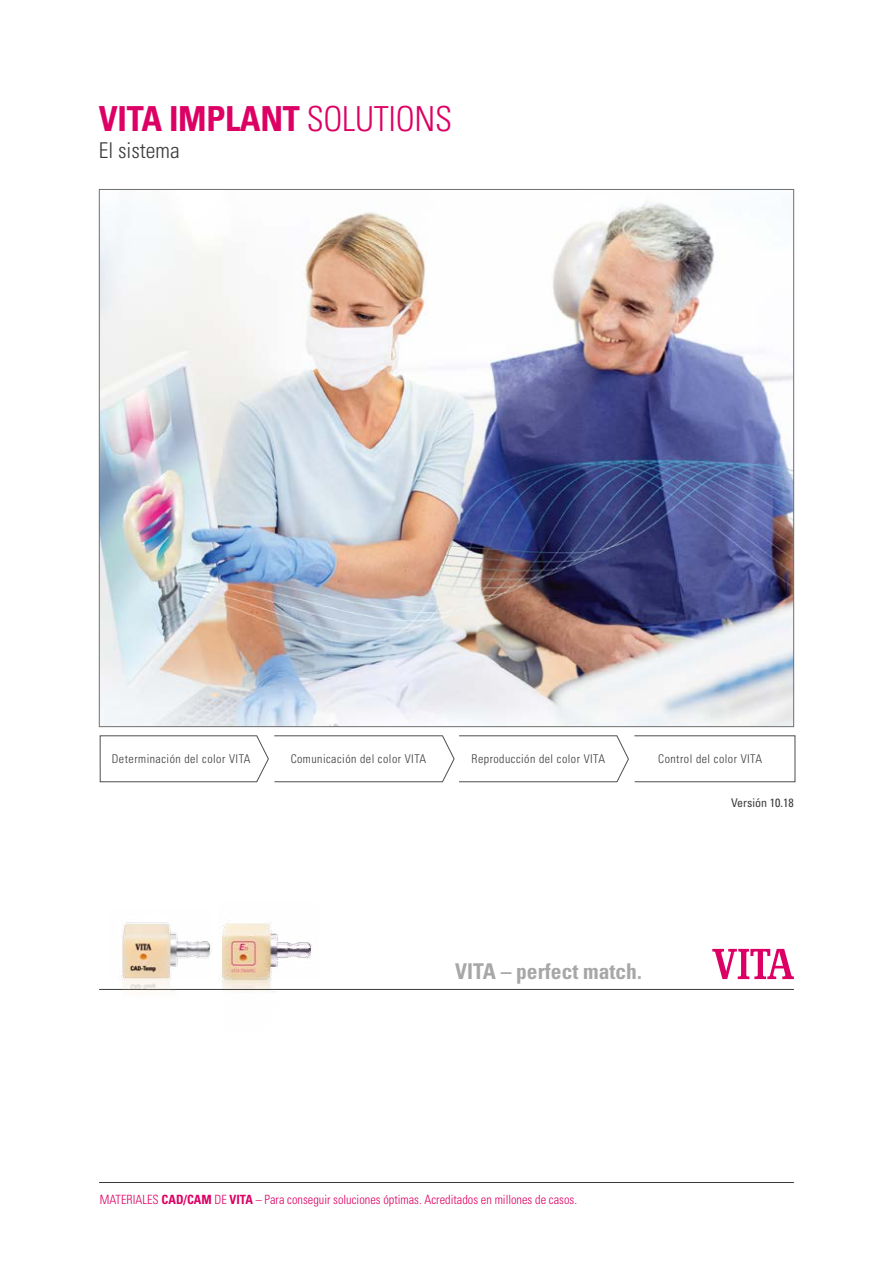
<style>
.page{position:relative;width:893px;height:1263px;background:#fff}
.page>*{position:absolute;margin:0;border:0;box-sizing:border-box;transform-origin:0 0}
.t1{font:700 condensed 34.5px "Univers LT Std";letter-spacing:-.01em;color:#dd0064}
.t2{font:700 condensed 21.75px "Univers LT Std";color:#a7a7a8}
.t3{font:300 condensed 21.75px "Univers LT Std";color:#3b3b3a}
.t4{font:300 condensed 12.75px "Univers LT Std";color:#dd0064}
.t5{font:300 condensed 12px "Univers";letter-spacing:.04em;color:#3b3b3a}
.t6{font:condensed 12px "Univers LT";color:#3b3b3a}
.s1{font-weight:300}
.s2{font-weight:700}
</style>
<div class="page">
<hr style="left:99px;top:1182px;width:695px;height:1px;background:#3b3b3a">
<svg style="left:712px;top:949px;width:82px;height:30px"></svg>
<img style="left:221px;top:920px;width:91px;height:57px">
<img style="left:219px;top:977px;width:99px;height:15px">
<hr style="left:99px;top:989px;width:695px;height:1px;background:#3b3b3a">
<img style="left:101px;top:202px;width:691px;height:523px">
<img style="left:119px;top:922px;width:93px;height:54px">
<img style="left:110px;top:976px;width:103px;height:15px">
<svg style="left:100px;top:735px;width:695px;height:47px"></svg>
<h1 class="t1" style="left:99px;top:98px;width:355px">VITA IMPLANT <span class="s1">SOLUTIONS</span></h1>
<h2 class="t3" style="left:99px;top:137px;width:82px">El sistema</h2>
<p class="t5" style="left:112px;top:751px;width:140px">Determinación del color VITA</p>
<p class="t5" style="left:291px;top:751px;width:137px">Comunicación del color VITA</p>
<p class="t5" style="left:472px;top:751px;width:135px">Reproducción del color VITA</p>
<p class="t5" style="left:658px;top:751px;width:105px">Control del color VITA</p>
<h2 class="t2" style="left:455px;top:958px;width:188px">VITA – perfect match.</h2>
<p class="t4" style="left:100px;top:1192px;width:479px">MATERIALES <span class="s2">CAD/CAM</span> DE <span class="s2">VITA</span> – Para conseguir soluciones óptimas. Acreditados en millones de casos.</p>
<p class="t6" style="left:731px;top:795px;width:64px">Versión 10.18</p>
</div>
